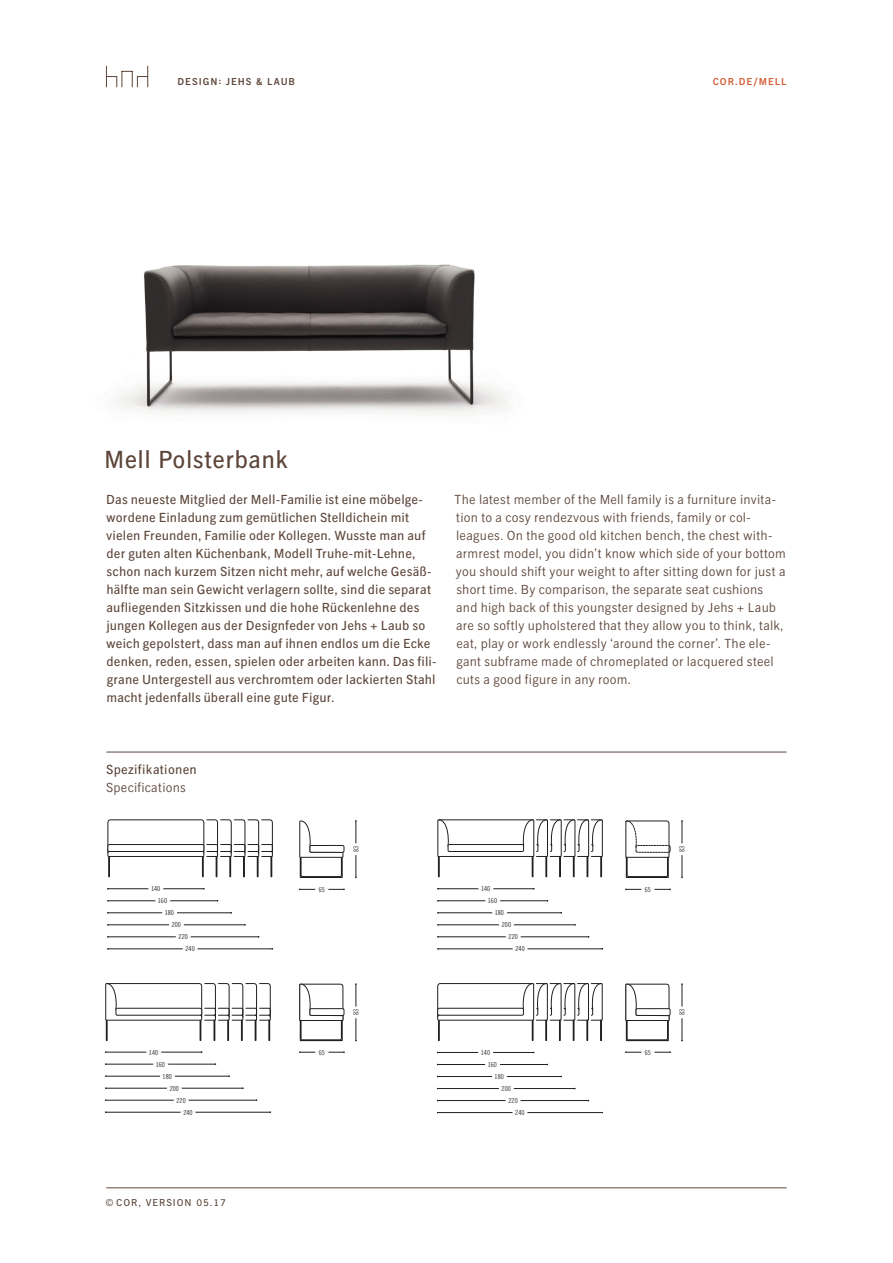
<style>
.page{position:relative;width:893px;height:1263px;background:#fff}
.page>*{position:absolute;margin:0;border:0;box-sizing:border-box;transform-origin:0 0}
.t1{font:24px "Cor Inter";letter-spacing:.015em;color:#5c4539}
.t2{font:12.75px/18px "Cor Inter";letter-spacing:.01em;color:#5c4539}
.t3{font:300 12.75px/18px "Cor Inter";letter-spacing:.02em;color:#5c4539}
.t4{font:9.75px "Cor Inter";letter-spacing:.1em;color:#5c4539}
.t5{font:500 9.75px "Cor Inter";letter-spacing:.1em;color:#5c4539}
.t6{font:500 9.75px "Cor Inter";letter-spacing:.1em;color:#d25b32}
.t7{font:300 condensed 7.2px "Cor Inter";color:#231f20}
.s1{font-weight:700}
</style>
<div class="page">
<img style="left:115px;top:264px;width:394px;height:150px">
<hr style="left:438px;top:888px;width:96px;height:1px;background:#231f20">
<hr style="left:438px;top:900px;width:110px;height:1px;background:#231f20">
<hr style="left:438px;top:912px;width:123px;height:1px;background:#231f20">
<hr style="left:438px;top:924px;width:137px;height:1px;background:#231f20">
<hr style="left:438px;top:936px;width:151px;height:1px;background:#231f20">
<hr style="left:438px;top:948px;width:164px;height:1px;background:#231f20">
<svg style="left:478px;top:888px;width:15px;height:2px"></svg>
<svg style="left:485px;top:900px;width:15px;height:2px"></svg>
<svg style="left:492px;top:912px;width:15px;height:2px"></svg>
<svg style="left:499px;top:924px;width:15px;height:2px"></svg>
<svg style="left:506px;top:936px;width:15px;height:2px"></svg>
<svg style="left:513px;top:948px;width:15px;height:2px"></svg>
<svg style="left:438px;top:820px;width:165px;height:57px"></svg>
<hr style="left:106px;top:1052px;width:96px;height:1px;background:#231f20">
<hr style="left:106px;top:1064px;width:109px;height:1px;background:#231f20">
<hr style="left:106px;top:1076px;width:123px;height:1px;background:#231f20">
<hr style="left:106px;top:1088px;width:137px;height:1px;background:#231f20">
<hr style="left:106px;top:1100px;width:151px;height:1px;background:#231f20">
<hr style="left:106px;top:1112px;width:164px;height:1px;background:#231f20">
<svg style="left:146px;top:1051px;width:15px;height:2px"></svg>
<svg style="left:153px;top:1063px;width:15px;height:2px"></svg>
<svg style="left:160px;top:1075px;width:15px;height:2px"></svg>
<svg style="left:167px;top:1087px;width:15px;height:2px"></svg>
<svg style="left:174px;top:1099px;width:15px;height:2px"></svg>
<svg style="left:181px;top:1111px;width:14px;height:2px"></svg>
<svg style="left:105px;top:983px;width:166px;height:58px"></svg>
<hr style="left:438px;top:1052px;width:96px;height:1px;background:#231f20">
<hr style="left:438px;top:1064px;width:109px;height:1px;background:#231f20">
<hr style="left:438px;top:1076px;width:123px;height:1px;background:#231f20">
<hr style="left:438px;top:1088px;width:137px;height:1px;background:#231f20">
<hr style="left:438px;top:1100px;width:150px;height:1px;background:#231f20">
<hr style="left:438px;top:1112px;width:164px;height:1px;background:#231f20">
<svg style="left:478px;top:1052px;width:15px;height:1px"></svg>
<svg style="left:485px;top:1064px;width:15px;height:1px"></svg>
<svg style="left:492px;top:1076px;width:15px;height:1px"></svg>
<svg style="left:499px;top:1088px;width:15px;height:1px"></svg>
<svg style="left:506px;top:1100px;width:15px;height:1px"></svg>
<svg style="left:512px;top:1112px;width:15px;height:1px"></svg>
<svg style="left:437px;top:983px;width:166px;height:58px"></svg>
<hr style="left:108px;top:888px;width:96px;height:1px;background:#231f20">
<hr style="left:108px;top:900px;width:110px;height:1px;background:#231f20">
<hr style="left:108px;top:912px;width:123px;height:1px;background:#231f20">
<hr style="left:108px;top:924px;width:137px;height:1px;background:#231f20">
<hr style="left:108px;top:936px;width:151px;height:1px;background:#231f20">
<hr style="left:108px;top:948px;width:164px;height:1px;background:#231f20">
<svg style="left:148px;top:888px;width:15px;height:2px"></svg>
<svg style="left:155px;top:900px;width:15px;height:2px"></svg>
<svg style="left:162px;top:912px;width:15px;height:2px"></svg>
<svg style="left:169px;top:924px;width:15px;height:2px"></svg>
<svg style="left:176px;top:936px;width:15px;height:2px"></svg>
<svg style="left:183px;top:948px;width:15px;height:2px"></svg>
<svg style="left:108px;top:820px;width:165px;height:57px"></svg>
<svg style="left:106px;top:66px;width:42px;height:21px"></svg>
<hr style="left:106px;top:752px;width:681px;height:1px;background:#5c4539">
<hr style="left:106px;top:1187px;width:681px;height:1px;background:#5c4539">
<hr style="left:626px;top:889px;width:44px;height:1px;background:#231f20">
<svg style="left:641px;top:888px;width:13px;height:2px"></svg>
<svg style="left:625px;top:821px;width:45px;height:57px"></svg>
<hr style="left:682px;top:821px;width:1px;height:56px;background:#231f20">
<svg style="left:681px;top:843px;width:2px;height:12px"></svg>
<svg style="left:625px;top:984px;width:45px;height:57px"></svg>
<hr style="left:626px;top:1052px;width:44px;height:1px;background:#231f20">
<svg style="left:641px;top:1051px;width:14px;height:2px"></svg>
<hr style="left:682px;top:984px;width:1px;height:56px;background:#231f20">
<svg style="left:681px;top:1006px;width:2px;height:12px"></svg>
<hr style="left:356px;top:821px;width:1px;height:56px;background:#231f20">
<svg style="left:355px;top:843px;width:2px;height:12px"></svg>
<hr style="left:300px;top:889px;width:44px;height:1px;background:#231f20">
<svg style="left:315px;top:888px;width:13px;height:2px"></svg>
<svg style="left:299px;top:821px;width:45px;height:57px"></svg>
<svg style="left:299px;top:984px;width:45px;height:57px"></svg>
<hr style="left:300px;top:1052px;width:44px;height:1px;background:#231f20">
<svg style="left:315px;top:1051px;width:13px;height:2px"></svg>
<hr style="left:356px;top:984px;width:1px;height:56px;background:#231f20">
<svg style="left:355px;top:1006px;width:2px;height:12px"></svg>
<p class="t5" style="left:178px;top:75px;width:97px">DESIGN: JEHS &amp; LAU</p>
<p class="t5" style="left:289px;top:75px;width:8px">B</p>
<p class="t6" style="left:713px;top:75px;width:75px">COR.DE/M ELL</p>
<h1 class="t1" style="left:104px;top:445px;width:185px">Mell Polsterbank</h1>
<p class="t2" style="left:106px;top:491px;width:332px">Das neueste Mitglied der Mell-Familie ist eine möbelge&shy;wordene Einladung zum gemütlichen Stelldichein mit vielen Freunden, Familie oder Kollegen. Wusste man auf der guten alten Küchenbank, Modell Truhe-mit-Lehne, schon nach kurzem Sitzen nicht mehr, auf welche Gesäß&shy;hälfte man sein Gewicht verlagern sollte, sind die separat aufliegenden Sitzkissen und die hohe Rückenlehne des jungen Kollegen aus der Designfeder von Jehs + Laub so weich gepolstert, dass man auf ihnen endlos um die Ecke denken, reden, essen, spielen oder arbeiten kann. Das fili&shy;grane Untergestell aus verchromtem oder lackierten Stahl macht jedenfalls überall eine gute Figur.</p>
<p class="t3" style="left:455px;top:491px;width:333px">The latest member of the Mell family is a furniture invita&shy;tion to a cosy rendezvous with friends, family or col&shy;leagues. On the good old kitchen bench, the chest with&shy;armrest model, you didn’t know which side of your bottom you should shift your weight to after sitting down for just a short time. By comparison, the separate seat cushions<br>and high back of this youngster designed by Jehs + Laub are so softly upholstered that they allow you to think, talk, eat, play or work endlessly ‘around the corner’. The ele&shy;gant subframe made of chromeplated or lacquered steel cuts a good figure in any room.</p>
<p class="t2" style="left:106px;top:761px;width:92px">Spezifikationen</p>
<p class="t3" style="left:106px;top:778px;width:81px">Specifications</p>
<p class="t7" style="left:151px;top:884px;width:11px">140</p>
<p class="t7" style="left:158px;top:896px;width:11px">160</p>
<p class="t7" style="left:165px;top:908px;width:11px">180</p>
<p class="t7" style="left:172px;top:920px;width:11px">200</p>
<p class="t7" style="left:179px;top:932px;width:11px">220</p>
<p class="t7" style="left:185px;top:945px;width:11px">240</p>
<p class="t7" style="left:149px;top:1048px;width:11px">140</p>
<p class="t7" style="left:156px;top:1060px;width:11px">160</p>
<p class="t7" style="left:163px;top:1072px;width:11px">180</p>
<p class="t7" style="left:170px;top:1084px;width:11px">200</p>
<p class="t7" style="left:177px;top:1096px;width:11px">220</p>
<p class="t7" style="left:183px;top:1108px;width:11px">240</p>
<p class="t4" style="left:106px;top:1197px;width:54px"><span class="s1">©</span> COR, Vers</p>
<p class="t4" style="left:173px;top:1197px;width:12px">ion</p>
<p class="t4" style="left:196px;top:1197px;width:31px">05.17</p>
<p class="t7" style="left:319px;top:885px;width:8px">65</p>
<p class="t7" style="left:352px;top:852px;width:8px;rotate:-90deg">83</p>
<p class="t7" style="left:319px;top:1048px;width:8px">65</p>
<p class="t7" style="left:352px;top:1015px;width:8px;rotate:-90deg">83</p>
<p class="t7" style="left:481px;top:884px;width:11px">140</p>
<p class="t7" style="left:488px;top:896px;width:11px">160</p>
<p class="t7" style="left:495px;top:908px;width:11px">180</p>
<p class="t7" style="left:502px;top:920px;width:11px">200</p>
<p class="t7" style="left:509px;top:932px;width:11px">220</p>
<p class="t7" style="left:515px;top:944px;width:11px">240</p>
<p class="t7" style="left:481px;top:1048px;width:11px">140</p>
<p class="t7" style="left:488px;top:1060px;width:11px">160</p>
<p class="t7" style="left:495px;top:1072px;width:11px">180</p>
<p class="t7" style="left:502px;top:1084px;width:11px">200</p>
<p class="t7" style="left:508px;top:1096px;width:11px">220</p>
<p class="t7" style="left:515px;top:1108px;width:11px">240</p>
<p class="t7" style="left:645px;top:885px;width:8px">65</p>
<p class="t7" style="left:678px;top:852px;width:8px;rotate:-90deg">83</p>
<p class="t7" style="left:645px;top:1048px;width:8px">65</p>
<p class="t7" style="left:678px;top:1015px;width:8px;rotate:-90deg">83</p>
</div>
